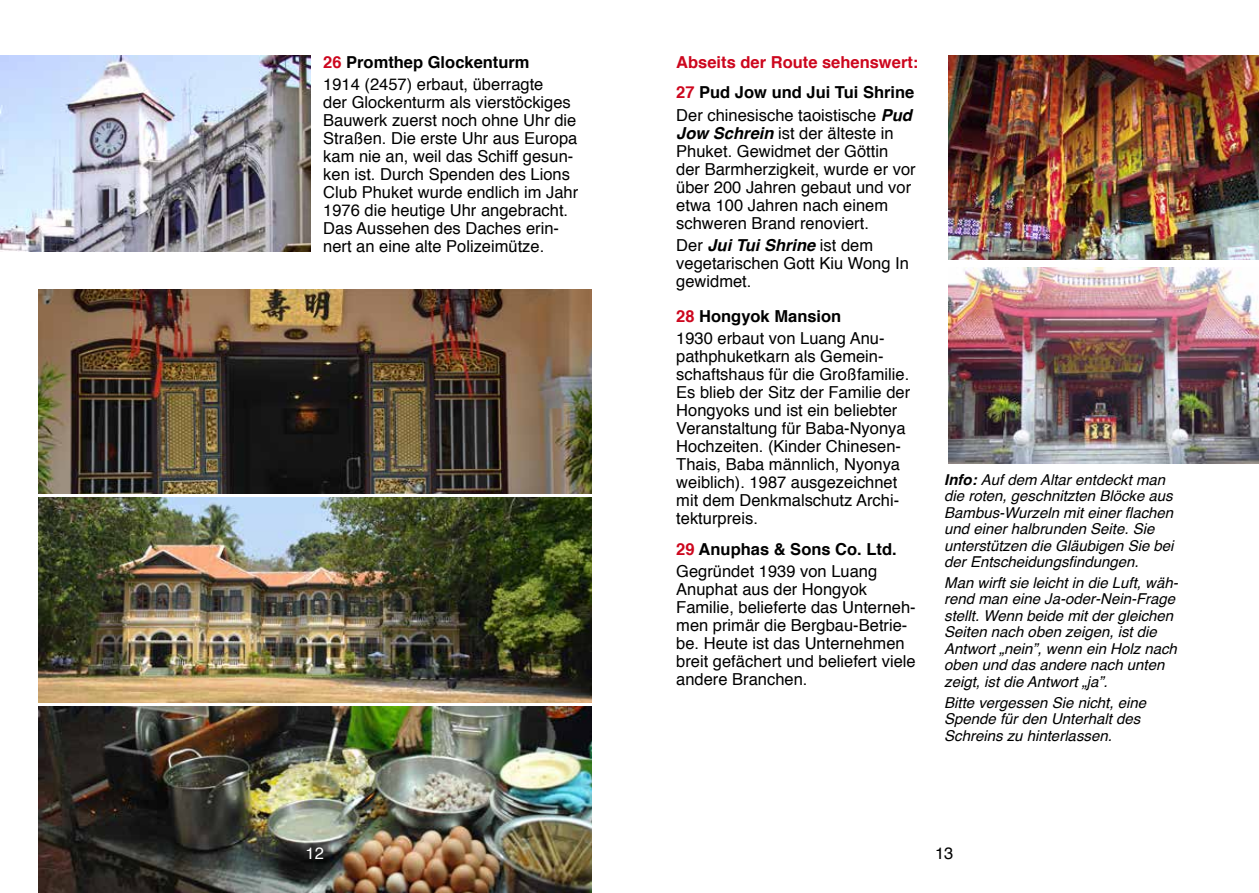
<style>
.page{position:relative;width:1259px;height:893px;background:#fff}
.page>*{position:absolute;margin:0;border:0;box-sizing:border-box;transform-origin:0 0}
.t1{font:16.5px/18px "Helvetica";color:#000}
.t2{font:700 16.5px/30.8px "Helvetica";color:#cd071e}
.t3{font:16.5px "Helvetica";color:#fff}
.t4{font:italic 15px/16.5px "Helvetica";color:#000}
.s1{font-weight:700;color:#cd071e}
.s2{font-weight:700}
.s3{color:#000}
.s4{font-weight:700;font-style:italic}
</style>
<div class="page">
<img style="left:0;top:55px;width:310px;height:196px">
<img style="left:38px;top:498px;width:554px;height:204px">
<img style="left:38px;top:289px;width:554px;height:204px">
<img style="left:38px;top:707px;width:554px;height:186px">
<img style="left:948px;top:55px;width:311px;height:204px">
<img style="left:948px;top:268px;width:311px;height:196px">
<p class="t1" style="left:323px;top:51px;width:222px;line-height:22.2px"><span class="s1">26</span> <span class="s2">Promthep Glockenturm<br></span>1914 (2457) erbaut, überragte</p>
<p class="t1" style="left:323px;top:94px;width:256px">der Glockenturm als vierstöckiges<br>Bauwerk zuerst noch ohne Uhr die<br>Straßen. Die erste Uhr aus Europa kam nie an, weil das Schiff gesun&shy;ken ist. Durch Spenden des Lions<br>Club Phuket wurde endlich im Jahr<br>1976 die heutige Uhr angebracht.<br>Das Aussehen des Daches erin&shy;nert an eine alte Polizeimütze.</p>
<p class="t3" style="left:305px;top:840px;width:20px">12</p>
<p class="t2" style="left:676px;top:47px;width:244px">Abseits der Route sehenswert:<br>27 <span class="s3">Pud Jow und Jui Tui Shrine</span></p>
<p class="t1" style="left:676px;top:106px;width:241px">Der chinesische taoistische <span class="s4">Pud<br>Jow Schrein</span> ist der älteste in<br>Phuket. Gewidmet der Göttin der Barmherzigkeit, wurde er vor über 200 Jahren gebaut und vor etwa 100 Jahren nach einem schweren Brand renoviert.</p>
<p class="t1" style="left:676px;top:237px;width:234px">Der <span class="s4">Jui Tui Shrine</span> ist dem vegetarischen Gott Kiu Wong In gewidmet.</p>
<p class="t1" style="left:676px;top:306px;width:210px;line-height:22.2px"><span class="s1">28</span> <span class="s2">Hongyok Mansion<br></span>1930 erbaut von Luang Anu-</p>
<p class="t1" style="left:676px;top:348px;width:235px">pathphuketkarn als Gemein&shy;schaftshaus für die Großfamilie.<br>Es blieb der Sitz der Familie der<br>Hongyoks und ist ein beliebter<br>Veranstaltung für Baba-Nyonya<br>Hochzeiten. (Kinder Chinesen-<br>Thais, Baba männlich, Nyonya weiblich). 1987 ausgezeichnet mit dem Denkmalschutz Archi&shy;tekturpreis.</p>
<p class="t1" style="left:676px;top:539px;width:222px;line-height:22.2px"><span class="s1">29</span> <span class="s2">Anuphas &amp; Sons Co. Ltd.<br></span>Gegründet 1939 von Luang</p>
<p class="t1" style="left:676px;top:581px;width:241px">Anuphat aus der Hongyok<br>Familie, belieferte das Unterneh&shy;men primär die Bergbau-Betrie&shy;be. Heute ist das Unternehmen breit gefächert und beliefert viele andere Branchen.</p>
<p class="t4" style="left:944px;top:471px;width:231px"><span class="s2">Info:</span> Auf dem Altar entdeckt man die roten, geschnitzten Blöcke aus Bambus-Wurzeln mit einer flachen und einer halbrunden Seite. Sie unterstützen die Gläubigen Sie bei der Entscheidungsfindungen.</p>
<p class="t4" style="left:944px;top:575px;width:235px">Man wirft sie leicht in die Luft, wäh&shy;rend man eine Ja-oder-Nein-Frage stellt. Wenn beide mit der gleichen<br>Seiten nach oben zeigen, ist die<br>Antwort „nein”, wenn ein Holz nach oben und das andere nach unten zeigt, ist die Antwort „ja”.</p>
<p class="t4" style="left:944px;top:694px;width:203px">Bitte vergessen Sie nicht, eine<br>Spende für den Unterhalt des<br>Schreins zu hinterlassen.</p>
<p class="t1" style="left:935px;top:844px;width:20px">13</p>
</div>
